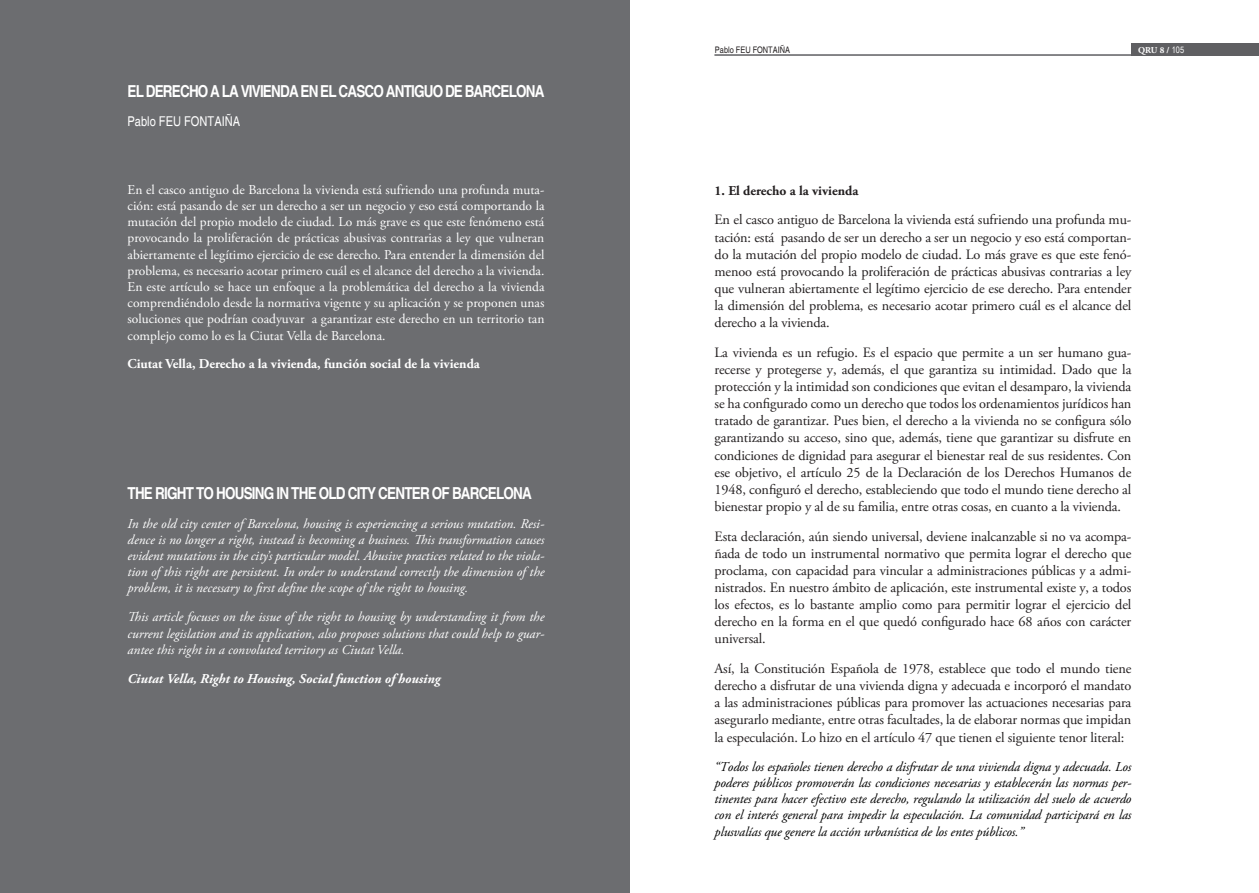
<style>
.page{position:relative;width:1259px;height:893px;background:#fff}
.page>*{position:absolute;margin:0;border:0;box-sizing:border-box;transform-origin:0 0}
.cuerpo{font:700 condensed 16.5px "Helvetica";letter-spacing:-.05em;color:#fff}
.cuerpo_copy{font:14.25px/17.1px "Adobe Garamond Pro";letter-spacing:-.01em;color:#231f20;text-align:justify}
.cuerpo-2{font:13.5px/16.2px "Adobe Garamond Pro";color:#fff;text-align:justify}
.cuerpo-3{font:italic 13.5px/16.2px "Adobe Garamond Pro";color:#fff;text-align:justify}
.cuerpo_copy-2{font:italic 13.5px/16.4px "Adobe Garamond Pro";letter-spacing:-.01em;color:#000;text-align:justify}
.cuerpo-4{font:700 13.5px "Adobe Garamond Pro";color:#fff}
.cuerpo-5{font:italic 700 13.5px "Adobe Garamond Pro";color:#fff}
.APARTADOS{font:700 13.5px "Adobe Garamond Pro";color:#231f20}
.cuerpo-6{font:condensed 13.5px "Helvetica";color:#fff}
.t1{font:condensed 9px "Helvetica";color:#231f20}
.notas{font:700 9px "Adobe Garamond Pro";color:#fff}
.s1{font-family:"Arial Narrow";font-weight:400}
</style>
<div class="page">
<hr style="left:714px;top:54px;width:418px;height:2px;background:#5f5f62">
<div style="left:1131px;top:43px;width:128px;height:13px;background:#5f5f62"></div>
<div style="left:0;top:0;width:629px;height:893px;background:#6c6d70"></div>
<p class="cuerpo" style="left:128px;top:81px;width:418px">EL DERECHO A LA VIVIENDA EN EL CASCO ANTIGUO DE BARCELONA</p>
<p class="cuerpo-6" style="left:128px;top:113px;width:114px">Pablo FEU FONTAIÑA</p>
<p class="cuerpo-2" style="left:128px;top:182px;width:418px">En el casco antiguo de Barcelona la vivienda está sufriendo una profunda muta&shy;ción: está pasando de ser un derecho a ser un negocio y eso está comportando la mutación del propio modelo de ciudad. Lo más grave es que este fenómeno está provocando la proliferación de prácticas abusivas contrarias a ley que vulneran abiertamente el legítimo ejercicio de ese derecho. Para entender la dimensión del problema, es necesario acotar primero cuál es el alcance del derecho a la vivienda.<br>En este artículo se hace un enfoque a la problemática del derecho a la vivienda comprendiéndolo desde la normativa vigente y su aplicación y se proponen unas soluciones que podrían coadyuvar a garantizar este derecho en un territorio tan complejo como lo es la Ciutat Vella de Barcelona.</p>
<p class="cuerpo-4" style="left:128px;top:356px;width:354px">Ciutat Vella, Derecho a la vivienda, función social de la vivienda</p>
<p class="cuerpo" style="left:128px;top:483px;width:406px">THE RIGHT TO HOUSING IN THE OLD CITY CENTER OF BARCELONA</p>
<p class="cuerpo-3" style="left:128px;top:516px;width:418px">In the old city center of Barcelona, housing is experiencing a serious mutation. Resi&shy;dence is no longer a right, instead is becoming a business. This transformation causes evident mutations in the city’s particular model. Abusive practices related to the viola&shy;tion of this right are persistent. In order to understand correctly the dimension of the problem, it is necessary to first define the scope of the right to housing.</p>
<p class="cuerpo-3" style="left:128px;top:609px;width:418px">This article focuses on the issue of the right to housing by understanding it from the current legislation and its application, also proposes solutions that could help to guar&shy;antee this right in a convoluted territory as Ciutat Vella.</p>
<p class="cuerpo-5" style="left:128px;top:671px;width:314px">Ciutat Vella, Right to Housing, Social function of housing</p>
<p class="t1" style="left:715px;top:44px;width:77px">Pablo FEU FONTAIÑA</p>
<p class="notas" style="left:1138px;top:45px;width:47px">QRU 8 / <span class="s1">105</span></p>
<p class="APARTADOS" style="left:714px;top:182px;width:145px">1. El derecho a la vivienda</p>
<p class="cuerpo_copy" style="left:714px;top:212px;width:418px">En el casco antiguo de Barcelona la vivienda está sufriendo una profunda mu&shy;tación: está pasando de ser un derecho a ser un negocio y eso está comportan&shy;do la mutación del propio modelo de ciudad. Lo más grave es que este fenó&shy;menoo está provocando la proliferación de prácticas abusivas contrarias a ley que vulneran abiertamente el legítimo ejercicio de ese derecho. Para entender la dimensión del problema, es necesario acotar primero cuál es el alcance del derecho a la vivienda.</p>
<p class="cuerpo_copy" style="left:714px;top:344px;width:418px">La vivienda es un refugio. Es el espacio que permite a un ser humano gua&shy;recerse y protegerse y, además, el que garantiza su intimidad. Dado que la protección y la intimidad son condiciones que evitan el desamparo, la vivienda se ha configurado como un derecho que todos los ordenamientos jurídicos han tratado de garantizar. Pues bien, el derecho a la vivienda no se configura sólo garantizando su acceso, sino que, además, tiene que garantizar su disfrute en condiciones de dignidad para asegurar el bienestar real de sus residentes. Con ese objetivo, el artículo 25 de la Declaración de los Derechos Humanos de 1948, configuró el derecho, estableciendo que todo el mundo tiene derecho al bienestar propio y al de su familia, entre otras cosas, en cuanto a la vivienda.</p>
<p class="cuerpo_copy" style="left:714px;top:528px;width:418px">Esta declaración, aún siendo universal, deviene inalcanzable si no va acompa&shy;ñada de todo un instrumental normativo que permita lograr el derecho que proclama, con capacidad para vincular a administraciones públicas y a admi&shy;nistrados. En nuestro ámbito de aplicación, este instrumental existe y, a todos los efectos, es lo bastante amplio como para permitir lograr el ejercicio del derecho en la forma en el que quedó configurado hace 68 años con carácter universal.</p>
<p class="cuerpo_copy" style="left:714px;top:661px;width:418px">Así, la Constitución Española de 1978, establece que todo el mundo tiene derecho a disfrutar de una vivienda digna y adecuada e incorporó el mandato a las administraciones públicas para promover las actuaciones necesarias para asegurarlo mediante, entre otras facultades, la de elaborar normas que impidan la especulación. Lo hizo en el artículo 47 que tienen el siguiente tenor literal:</p>
<p class="cuerpo_copy-2" style="left:714px;top:758px;width:418px">“Todos los españoles tienen derecho a disfrutar de una vivienda digna y adecuada. Los poderes públicos promoverán las condiciones necesarias y establecerán las normas per&shy;tinentes para hacer efectivo este derecho, regulando la utilización del suelo de acuerdo con el interés general para impedir la especulación. La comunidad participará en las plusvalías que genere la acción urbanística de los entes públicos.”</p>
</div>
